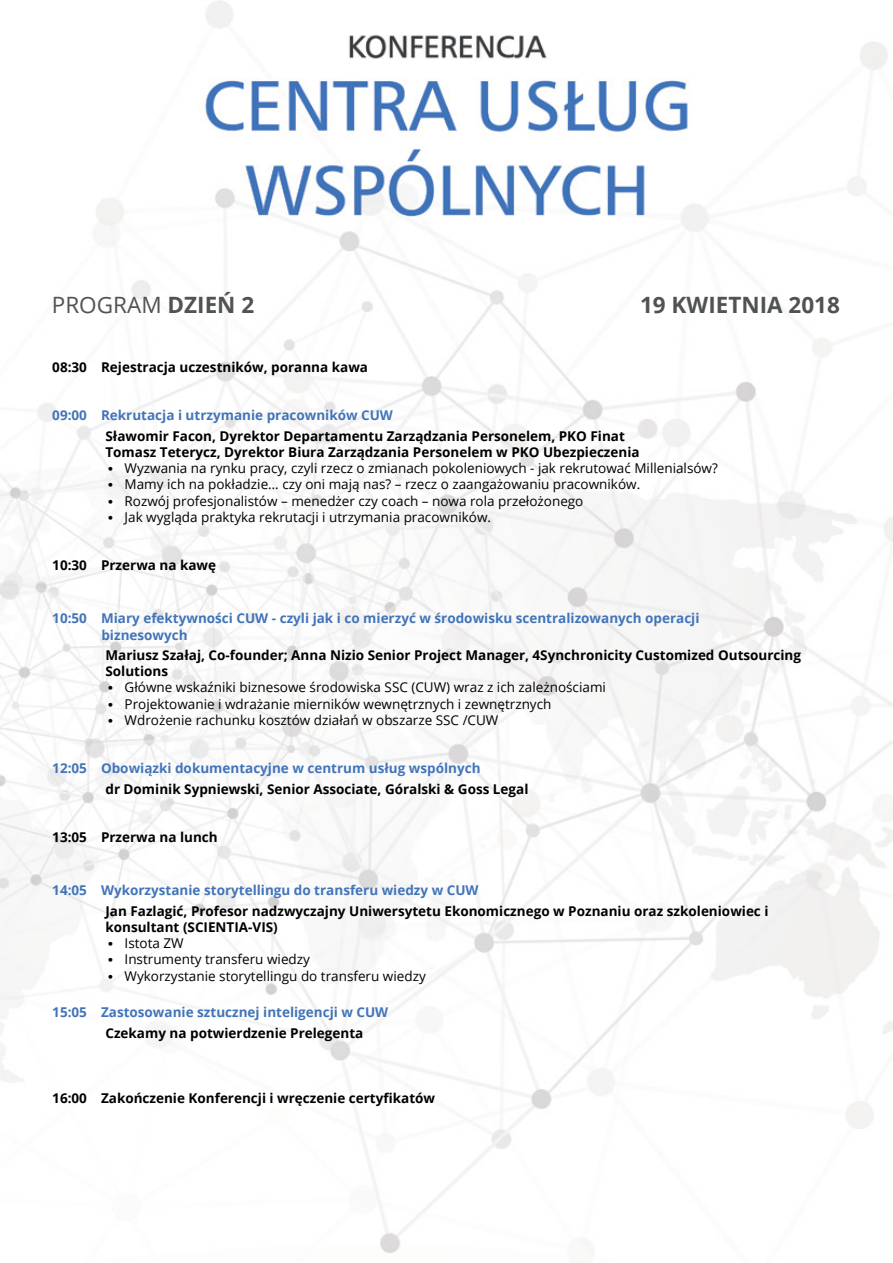
<style>
.page{position:relative;width:893px;height:1263px;background:#fff}
.page>*{position:absolute;margin:0;border:0;box-sizing:border-box;transform-origin:0 0}
.t1{font:700 22.5px "Open Sans";color:#505353}
.t2{font:22.5px "Open Sans";color:#505353}
.t3{font:700 13.5px/16.2px "Open Sans";color:#000}
.t4{font:13.5px "Open Sans";color:#000}
.t5{font:700 13.5px/16.2px "Open Sans";color:#4274b9}
.s1{font-weight:700}
.s2{font-family:"PT Serif"}
</style>
<div class="page">
<img style="left:0;top:0;width:893px;height:1253px">
<h1 class="t2" style="left:52px;top:290px;width:204px">PROGRAM <span class="s1">DZIEŃ 2</span></h1>
<h1 class="t1" style="left:640px;top:289px;width:201px">19 KWIETNIA 2018</h1>
<p class="t3" style="left:52px;top:358px;width:317px">08:30 Rejestracja uczestników, poranna kawa</p>
<p class="t5" style="left:52px;top:407px;width:342px">09:00 Rekrutacja i utrzymanie pracowników CUW</p>
<p class="t3" style="left:105px;top:427px;width:536px">Sławomir Facon, Dyrektor Departamentu Zarządzania Personelem, PKO Finat<br>Tomasz Teterycz, Dyrektor Biura Zarządzania Personelem w PKO Ubezpieczenia</p>
<p class="t4" style="left:108px;top:459px;width:612px"><span class="s2">•</span> Wyzwania na rynku pracy, czyli rzecz o zmianach pokoleniowych - jak rekrutować Millenialsów?</p>
<p class="t4" style="left:108px;top:475px;width:534px"><span class="s2">•</span> Mamy ich na pokładzie… czy oni mają nas? – rzecz o zaangażowaniu pracowników.</p>
<p class="t4" style="left:108px;top:491px;width:477px"><span class="s2">•</span> Rozwój profesjonalistów – menedżer czy coach – nowa rola przełożonego</p>
<p class="t4" style="left:108px;top:508px;width:385px"><span class="s2">•</span> Jak wygląda praktyka rekrutacji i utrzymania pracowników.</p>
<p class="t3" style="left:52px;top:557px;width:165px">10:30 Przerwa na kawę</p>
<p class="t5" style="left:101px;top:610px;width:600px;text-indent:-49px">10:50 Miary efektywności CUW - czyli jak i co mierzyć w środowisku scentralizowanych operacji biznesowych</p>
<p class="t3" style="left:105px;top:647px;width:697px">Mariusz Szałaj, Co-founder; Anna Nizio Senior Project Manager, 4Synchronicity Customized Outsourcing<br>Solutions</p>
<p class="t4" style="left:108px;top:678px;width:500px"><span class="s2">•</span> Główne wskaźniki biznesowe środowiska SSC (CUW) wraz z ich zależnościami</p>
<p class="t4" style="left:108px;top:694px;width:445px"><span class="s2">•</span> Projektowanie i wdrażanie mierników wewnętrznych i zewnętrznych</p>
<p class="t4" style="left:108px;top:711px;width:392px"><span class="s2">•</span> Wdrożenie rachunku kosztów działań w obszarze SSC /CUW</p>
<p class="t5" style="left:52px;top:760px;width:430px">12:05 Obowiązki dokumentacyjne w centrum usług wspólnych</p>
<p class="t3" style="left:105px;top:780px;width:424px">dr Dominik Sypniewski, Senior Associate, Góralski &amp; Goss Legal</p>
<p class="t3" style="left:52px;top:829px;width:167px">13:05 Przerwa na lunch</p>
<p class="t5" style="left:52px;top:882px;width:428px">14:05 Wykorzystanie storytellingu do transferu wiedzy w CUW</p>
<p class="t3" style="left:105px;top:902px;width:665px">Jan Fazlagić, Profesor nadzwyczajny Uniwersytetu Ekonomicznego w Poznaniu oraz szkoleniowiec i konsultant (SCIENTIA-VIS)</p>
<p class="t4" style="left:108px;top:934px;width:78px"><span class="s2">•</span> Istota ZW</p>
<p class="t4" style="left:108px;top:950px;width:204px"><span class="s2">•</span> Instrumenty transferu wiedzy</p>
<p class="t4" style="left:108px;top:966px;width:320px"><span class="s2">•</span> Wykorzystanie storytellingu do transferu wiedzy</p>
<p class="t5" style="left:52px;top:1004px;width:338px">15:05 Zastosowanie sztucznej inteligencji w CUW</p>
<p class="t3" style="left:105px;top:1024px;width:259px">Czekamy na potwierdzenie Prelegenta</p>
<p class="t3" style="left:52px;top:1089px;width:384px">16:00 Zakończenie Konferencji i wręczenie certyfikatów</p>
</div>
